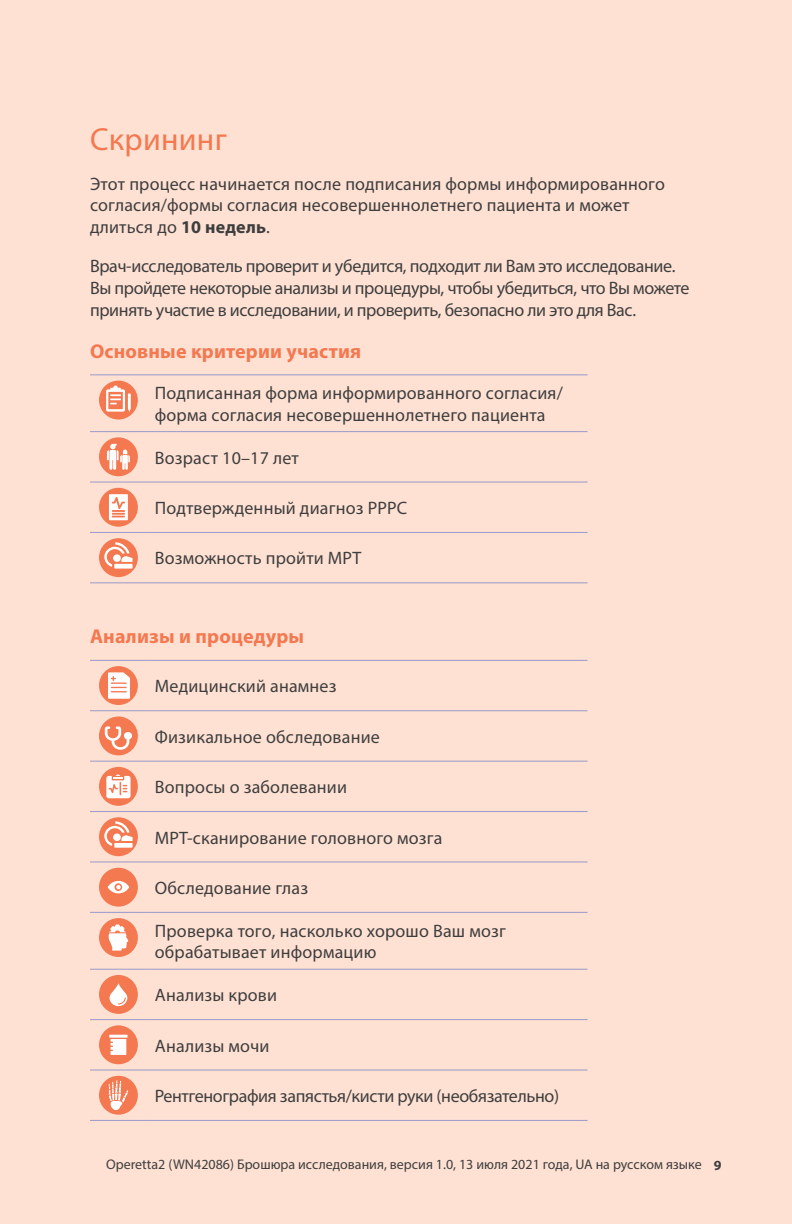
<style>
.page{position:relative;width:792px;height:1224px;background:#fee1d2}
.page>*{position:absolute;margin:0;border:0;box-sizing:border-box;transform-origin:0 0}
.t1{font:32px "Myriad Pro";letter-spacing:.01em;color:#f47850}
.t2{font:700 20px "Myriad Pro";letter-spacing:.01em;color:#f47850}
.t3{font:18px/21.6px "Myriad Pro";letter-spacing:.01em;color:#3e3e3f}
.t4{font:18px/21.6px "Myriad Pro";letter-spacing:-.02em;color:#3e3e3f}
.t5{font:14px "Myriad Pro";color:#3e3e3f}
.s1{font-weight:700}
</style>
<div class="page">
<hr style="left:90px;top:375px;width:57px;height:1px;background:#9999cb">
<hr style="left:147px;top:375px;width:441px;height:1px;background:#9999cb">
<hr style="left:90px;top:431px;width:57px;height:1px;background:#9999cb">
<hr style="left:147px;top:431px;width:441px;height:1px;background:#9999cb">
<hr style="left:90px;top:482px;width:57px;height:1px;background:#9999cb">
<hr style="left:147px;top:482px;width:441px;height:1px;background:#9999cb">
<hr style="left:90px;top:532px;width:57px;height:1px;background:#9999cb">
<hr style="left:147px;top:532px;width:441px;height:1px;background:#9999cb">
<hr style="left:90px;top:583px;width:57px;height:1px;background:#9999cb">
<hr style="left:147px;top:583px;width:441px;height:1px;background:#9999cb">
<div style="left:99px;top:381px;width:39px;height:38px;background:#f47850;border-radius:50%"></div>
<svg style="left:106px;top:385px;width:25px;height:27px"></svg>
<div style="left:99px;top:437px;width:39px;height:39px;background:#f47850;border-radius:50%"></div>
<svg style="left:107px;top:444px;width:23px;height:26px"></svg>
<div style="left:99px;top:488px;width:39px;height:39px;background:#f47850;border-radius:50%"></div>
<svg style="left:109px;top:494px;width:19px;height:26px"></svg>
<div style="left:99px;top:538px;width:39px;height:39px;background:#f47850;border-radius:50%"></div>
<svg style="left:104px;top:542px;width:29px;height:25px"></svg>
<div style="left:114px;top:564px;width:19px;height:5px;background:#fff"></div>
<hr style="left:90px;top:660px;width:57px;height:1px;background:#9999cb">
<hr style="left:147px;top:660px;width:441px;height:1px;background:#9999cb">
<hr style="left:90px;top:710px;width:57px;height:1px;background:#9999cb">
<hr style="left:147px;top:710px;width:441px;height:1px;background:#9999cb">
<hr style="left:90px;top:761px;width:57px;height:1px;background:#9999cb">
<hr style="left:147px;top:761px;width:441px;height:1px;background:#9999cb">
<hr style="left:90px;top:811px;width:57px;height:1px;background:#9999cb">
<hr style="left:147px;top:811px;width:441px;height:1px;background:#9999cb">
<hr style="left:90px;top:862px;width:57px;height:1px;background:#9999cb">
<hr style="left:147px;top:862px;width:441px;height:1px;background:#9999cb">
<hr style="left:90px;top:912px;width:57px;height:1px;background:#9999cb">
<hr style="left:147px;top:912px;width:441px;height:1px;background:#9999cb">
<hr style="left:90px;top:969px;width:57px;height:1px;background:#9999cb">
<hr style="left:147px;top:969px;width:441px;height:1px;background:#9999cb">
<hr style="left:90px;top:1019px;width:57px;height:1px;background:#9999cb">
<hr style="left:147px;top:1019px;width:441px;height:1px;background:#9999cb">
<hr style="left:90px;top:1070px;width:57px;height:1px;background:#9999cb">
<hr style="left:147px;top:1070px;width:441px;height:1px;background:#9999cb">
<hr style="left:90px;top:1120px;width:57px;height:1px;background:#9999cb">
<hr style="left:147px;top:1120px;width:441px;height:1px;background:#9999cb">
<div style="left:99px;top:666px;width:39px;height:39px;background:#f47850;border-radius:50%"></div>
<svg style="left:108px;top:672px;width:22px;height:27px"></svg>
<div style="left:99px;top:717px;width:39px;height:38px;background:#f47850;border-radius:50%"></div>
<svg style="left:105px;top:726px;width:28px;height:24px"></svg>
<div style="left:99px;top:767px;width:39px;height:39px;background:#f47850;border-radius:50%"></div>
<svg style="left:106px;top:774px;width:25px;height:24px"></svg>
<div style="left:99px;top:817px;width:39px;height:39px;background:#f47850;border-radius:50%"></div>
<svg style="left:104px;top:821px;width:29px;height:25px"></svg>
<div style="left:114px;top:843px;width:19px;height:5px;background:#fff"></div>
<div style="left:99px;top:868px;width:39px;height:39px;background:#f47850;border-radius:50%"></div>
<svg style="left:108px;top:881px;width:21px;height:12px"></svg>
<div style="left:99px;top:918px;width:39px;height:39px;background:#f47850;border-radius:50%"></div>
<svg style="left:108px;top:924px;width:20px;height:27px"></svg>
<div style="left:99px;top:975px;width:39px;height:39px;background:#f47850;border-radius:50%"></div>
<svg style="left:110px;top:983px;width:17px;height:23px"></svg>
<div style="left:99px;top:1025px;width:39px;height:39px;background:#f47850;border-radius:50%"></div>
<svg style="left:109px;top:1035px;width:19px;height:20px"></svg>
<div style="left:99px;top:1076px;width:39px;height:39px;background:#f47850;border-radius:50%"></div>
<svg style="left:108px;top:1080px;width:20px;height:30px"></svg>
<h1 class="t1" style="left:90px;top:120px;width:139px">Скрининг</h1>
<p class="t3" style="left:90px;top:172px;width:576px">Этот процесс начинается после подписания формы информированного согласия/формы согласия несовершеннолетнего пациента и может длиться до <span class="s1">10 недель</span>.</p>
<p class="t4" style="left:90px;top:255px;width:601px">Врач-исследователь проверит и убедится, подходит ли Вам это исследование.<br>Вы пройдете некоторые анализы и процедуры, чтобы убедиться, что Вы можете принять участие в исследовании, и проверить, безопасно ли это для Вас.</p>
<p class="t2" style="left:90px;top:338px;width:273px">Основные критерии участия</p>
<p class="t3" style="left:155px;top:382px;width:409px">Подписанная форма информированного согласия/ форма согласия несовершеннолетнего пациента</p>
<p class="t3" style="left:155px;top:446px;width:146px">Возраст 10–17 лет</p>
<p class="t3" style="left:155px;top:497px;width:254px">Подтвержденный диагноз РРРС</p>
<p class="t3" style="left:155px;top:547px;width:208px">Возможность пройти МРТ</p>
<p class="t2" style="left:90px;top:623px;width:216px">Анализы и процедуры</p>
<p class="t3" style="left:155px;top:675px;width:183px">Медицинский анамнез</p>
<p class="t3" style="left:155px;top:726px;width:226px">Физикальное обследование</p>
<p class="t3" style="left:155px;top:776px;width:194px">Вопросы о заболевании</p>
<p class="t3" style="left:155px;top:826px;width:289px">МРТ-сканирование головного мозга</p>
<p class="t3" style="left:155px;top:877px;width:155px">Обследование глаз</p>
<p class="t3" style="left:155px;top:920px;width:353px">Проверка того, насколько хорошо Ваш мозг обрабатывает информацию</p>
<p class="t3" style="left:155px;top:984px;width:124px">Анализы крови</p>
<p class="t3" style="left:155px;top:1034px;width:116px">Анализы мочи</p>
<p class="t4" style="left:155px;top:1085px;width:406px">Рентгенография запястья/кисти руки (необязательно)</p>
<p class="t5" style="left:106px;top:1156px;width:617px">Operetta2 (WN42086) Брошюра исследования, версия 1.0, 13 июля 2021 года, UA на русском языке <span class="s1">9</span></p>
</div>
